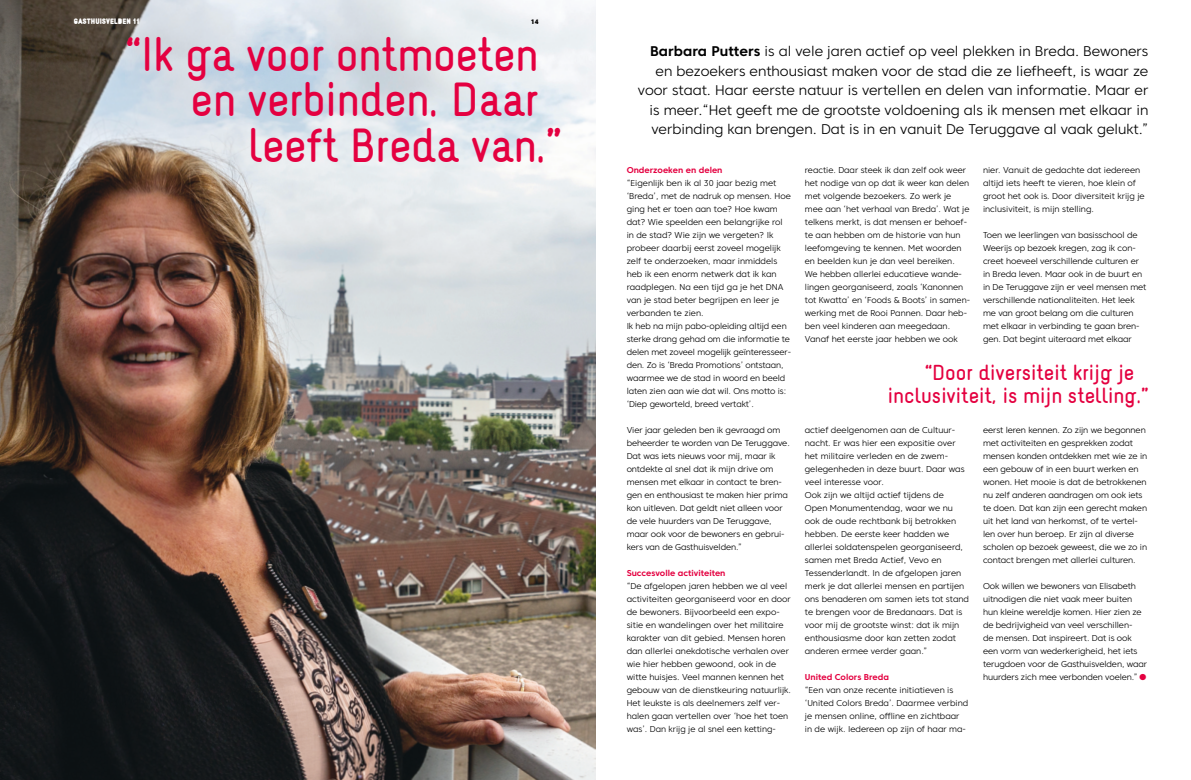
<style>
.page{position:relative;width:1191px;height:780px;background:#fff}
.page>*{position:absolute;margin:0;border:0;box-sizing:border-box;transform-origin:0 0}
.t1{font:42px "Naiv Bold Text";letter-spacing:-.01em;color:#e40040}
.t2{font:300 27px "Core Sans C 35";color:#e40040}
.t3{font:19px/23px "Naiv Bold Text";color:#e40040}
.t4{font:300 14px/19.5px "Core Sans C 35";color:#000;text-align:right}
.t5{font:300 8.5px/13px "Core Sans C 35";letter-spacing:-.01em;color:#000}
.t6{font:700 8.5px "Core Sans C 65";color:#e40040}
.t7{font:900 7px "Naiv";color:#fff}
.t8{font:800 6.5px "Core Sans C 85";color:#000}
.s1{font-family:"Core Sans C 65";font-weight:700}
</style>
<div class="page">
<img style="left:0;top:0;width:595px;height:780px">
<p class="t7" style="left:74px;top:17px;width:67px">GASTHUISVELDEN 11</p>
<p class="t8" style="left:531px;top:17px;width:9px">14</p>
<h1 class="t1" style="left:126px;top:28px;width:414px">“Ik ga voor ontmoeten</h1>
<h1 class="t1" style="left:191px;top:73px;width:350px">en verbinden. Daar</h1>
<h1 class="t1" style="left:249px;top:118px;width:314px">leeft Breda van.”</h1>
<p class="t4" style="left:638px;top:41px;width:512px"><span class="s1">Barbara Putters</span> is al vele jaren actief op veel plekken in Breda. Bewoners en bezoekers enthousiast maken voor de stad die ze liefheeft, is waar ze voor staat. Haar eerste natuur is vertellen en delen van informatie. Maar er is meer.“Het geeft me de grootste voldoening als ik mensen met elkaar in verbinding kan brengen. Dat is in en vanuit De Teruggave al vaak gelukt.”</p>
<p class="t6" style="left:626px;top:164px;width:97px">Onderzoeken en delen</p>
<p class="t5" style="left:626px;top:176px;width:166px">“Eigenlijk ben ik al 30 jaar bezig met ‘Breda’, met de nadruk op mensen. Hoe ging het er toen aan toe? Hoe kwam dat? Wie speelden een belangrijke rol in de stad? Wie zijn we vergeten? Ik probeer daarbij eerst zoveel mogelijk zelf te onderzoeken, maar inmiddels heb ik een enorm netwerk dat ik kan raadplegen. Na een tijd ga je het DNA van je stad beter begrijpen en leer je verbanden te zien.<br>Ik heb na mijn pabo-opleiding altijd een sterke drang gehad om die informatie te delen met zoveel mogelijk geïnteresseer&shy;den. Zo is ‘Breda Promotions’ ontstaan, waarmee we de stad in woord en beeld laten zien aan wie dat wil. Ons motto is: ‘Diep geworteld, breed vertakt’.</p>
<p class="t5" style="left:626px;top:423px;width:165px">Vier jaar geleden ben ik gevraagd om beheerder te worden van De Teruggave.<br>Dat was iets nieuws voor mij, maar ik ontdekte al snel dat ik mijn drive om mensen met elkaar in contact te bren&shy;gen en enthousiast te maken hier prima kon uitleven. Dat geldt niet alleen voor de vele huurders van De Teruggave, maar ook voor de bewoners en gebrui&shy;kers van de Gasthuisvelden.”</p>
<p class="t6" style="left:626px;top:567px;width:100px">Succesvolle activiteiten</p>
<p class="t5" style="left:626px;top:579px;width:166px">“De afgelopen jaren hebben we al veel activiteiten georganiseerd voor en door de bewoners. Bijvoorbeeld een expo&shy;sitie en wandelingen over het militaire karakter van dit gebied. Mensen horen dan allerlei anekdotische verhalen over wie hier hebben gewoond, ook in de witte huisjes. Veel mannen kennen het gebouw van de dienstkeuring natuurlijk.<br>Het leukste is als deelnemers zelf ver&shy;halen gaan vertellen over ‘hoe het toen was’. Dan krijg je al snel een ketting-</p>
<p class="t5" style="left:805px;top:163px;width:167px">reactie. Daar steek ik dan zelf ook weer het nodige van op dat ik weer kan delen met volgende bezoekers. Zo werk je mee aan ‘het verhaal van Breda’. Wat je telkens merkt, is dat mensen er behoef&shy;te aan hebben om de historie van hun leefomgeving te kennen. Met woorden en beelden kun je dan veel bereiken.<br>We hebben allerlei educatieve wande&shy;lingen georganiseerd, zoals ‘Kanonnen tot Kwatta’ en ‘Foods &amp; Boots’ in samen&shy;werking met de Rooi Pannen. Daar heb&shy;ben veel kinderen aan meegedaan.<br>Vanaf het eerste jaar hebben we ook</p>
<p class="t5" style="left:983px;top:163px;width:163px">nier. Vanuit de gedachte dat iedereen altijd iets heeft te vieren, hoe klein of groot het ook is. Door diversiteit krijg je inclusiviteit, is mijn stelling.</p>
<p class="t5" style="left:983px;top:228px;width:165px">Toen we leerlingen van basisschool de Weerijs op bezoek kregen, zag ik con&shy;creet hoeveel verschillende culturen er in Breda leven. Maar ook in de buurt en in De Teruggave zijn er veel mensen met verschillende nationaliteiten. Het leek me van groot belang om die culturen met elkaar in verbinding te gaan bren&shy;gen. Dat begint uiteraard met elkaar</p>
<h3 class="t3" style="left:888px;top:361px;width:262px;text-indent:37px">“Door diversiteit krijg je inclusiviteit, is mijn stelling.”</h3>
<p class="t5" style="left:805px;top:423px;width:166px">actief deelgenomen aan de Cultuur&shy;nacht. Er was hier een expositie over het militaire verleden en de zwem&shy;gelegenheden in deze buurt. Daar was veel interesse voor.<br>Ook zijn we altijd actief tijdens de<br>Open Monumentendag, waar we nu ook de oude rechtbank bij betrokken hebben. De eerste keer hadden we allerlei soldatenspelen georganiseerd, samen met Breda Actief, Vevo en Tessenderlandt. In de afgelopen jaren merk je dat allerlei mensen en partijen ons benaderen om samen iets tot stand te brengen voor de Bredanaars. Dat is voor mij de grootste winst: dat ik mijn enthousiasme door kan zetten zodat anderen ermee verder gaan.”</p>
<p class="t6" style="left:805px;top:671px;width:86px">United Colors Breda</p>
<p class="t5" style="left:805px;top:683px;width:165px">“Een van onze recente initiatieven is ‘United Colors Breda’. Daarmee verbind je mensen online, offline en zichtbaar in de wijk. Iedereen op zijn of haar ma-</p>
<p class="t5" style="left:983px;top:423px;width:166px">eerst leren kennen. Zo zijn we begonnen met activiteiten en gesprekken zodat mensen konden ontdekken met wie ze in een gebouw of in een buurt werken en wonen. Het mooie is dat de betrokkenen nu zelf anderen aandragen om ook iets te doen. Dat kan zijn een gerecht maken uit het land van herkomst, of te vertel&shy;len over hun beroep. Er zijn al diverse scholen op bezoek geweest, die we zo in contact brengen met allerlei culturen.</p>
<p class="t5" style="left:983px;top:579px;width:166px">Ook willen we bewoners van Elisabeth uitnodigen die niet vaak meer buiten hun kleine wereldje komen. Hier zien ze de bedrijvigheid van veel verschillen-<br>de mensen. Dat inspireert. Dat is ook een vorm van wederkerigheid, het iets terugdoen voor de Gasthuisvelden, waar huurders zich mee verbonden voelen.”</p>
<h2 class="t2" style="left:1137px;top:659px;width:12px">•</h2>
</div>
